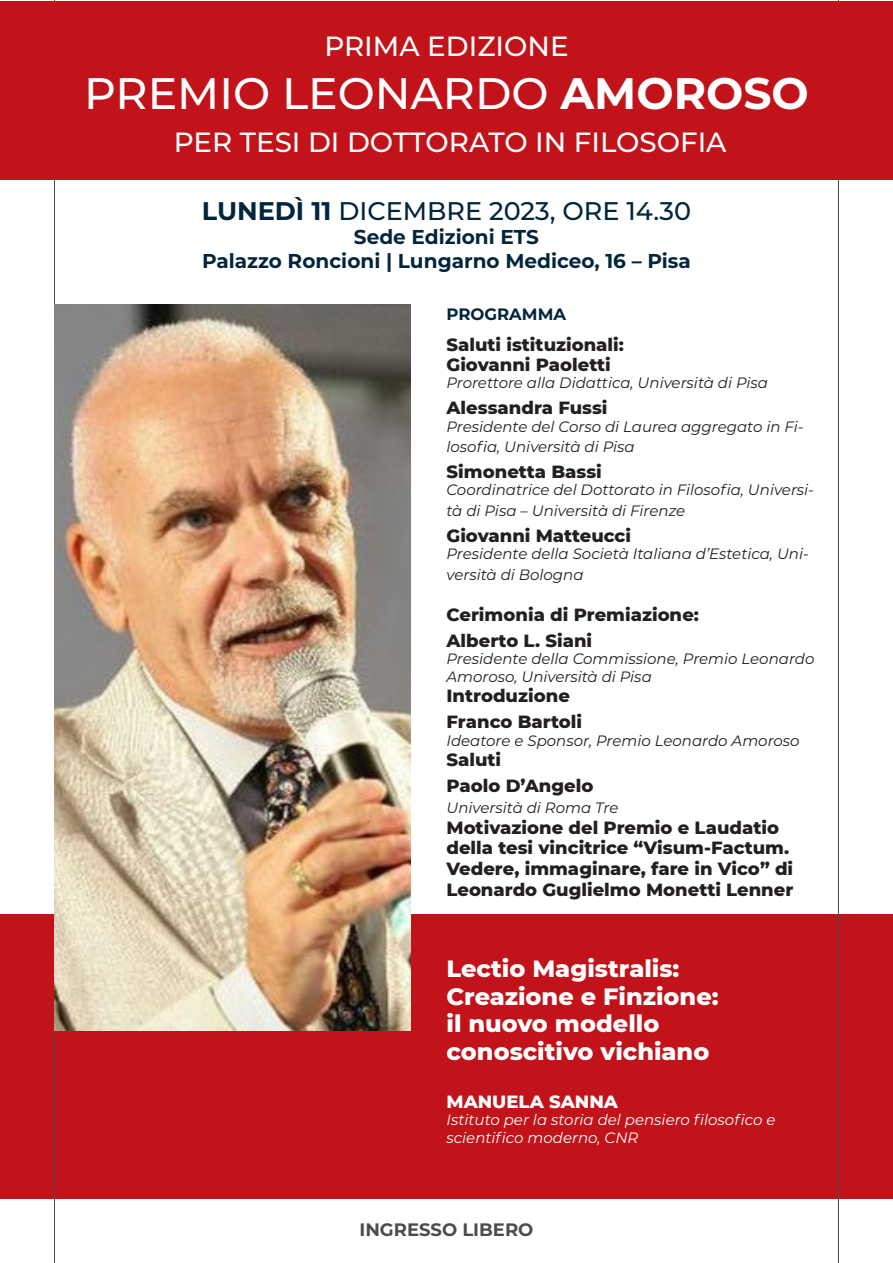
<style>
.page{position:relative;width:893px;height:1263px;background:#fff}
.page>*{position:absolute;margin:0;border:0;box-sizing:border-box;transform-origin:0 0}
.t1{font:500 44.1px "Montserrat";color:#fff}
.t2{font:500 27.75px "Montserrat";color:#fff}
.t3{font:500 25.5px "Montserrat";color:#01253d}
.t4{font:800 24px/27.6px "Montserrat";color:#fff}
.t5{font:700 20.1px/24px "Montserrat";color:#01253d;text-align:center}
.t6{font:800 18px/20.7px "Montserrat";color:#231f20}
.t7{font:700 18px "Montserrat";color:#4b4c4d}
.t8{font:800 18px "Montserrat";color:#fff}
.t9{font:700 16.5px "Montserrat";color:#01253d}
.t10{font:italic 15px/20.7px "Montserrat";color:#231f20}
.t11{font:italic 15px/17.2px "Montserrat";color:#fff}
.s1{font-weight:700}
</style>
<div class="page">
<div style="left:0;top:914px;width:893px;height:285px;background:#c2121a"></div>
<img style="left:54px;top:304px;width:356px;height:726px">
<div style="left:0;top:1px;width:893px;height:179px;background:#c2121a"></div>
<h2 class="t2" style="left:324px;top:26px;width:246px">PRIMA EDIZIONE</h2>
<h1 class="t1" style="left:84px;top:62px;width:726px">PREMIO LEONARDO <span class="s1">AMOROSO</span></h1>
<h2 class="t2" style="left:174px;top:123px;width:554px">PER TESI DI DOTTORATO IN FILOSOFIA</h2>
<h3 class="t3" style="left:202px;top:193px;width:491px"><span class="s1">LUNEDÌ 11</span> DICEMBRE 2023, ORE 14.30</h3>
<h3 class="t5" style="left:202px;top:224px;width:490px">Sede Edizioni ETS<br>Palazzo Roncioni | Lungarno Mediceo, 16 – Pisa</h3>
<p class="t9" style="left:446px;top:303px;width:121px">PROGRAMMA</p>
<p class="t6" style="left:446px;top:333px;width:179px">Saluti istituzionali:<br>Giovanni Paoletti</p>
<p class="t10" style="left:446px;top:372px;width:323px">Prorettore alla Didattica, Università di Pisa</p>
<p class="t6" style="left:446px;top:397px;width:163px">Alessandra Fussi</p>
<p class="t10" style="left:446px;top:415px;width:359px">Presidente del Corso di Laurea aggregato in Fi&shy;losofia, Università di Pisa</p>
<p class="t6" style="left:446px;top:460px;width:157px">Simonetta Bassi</p>
<p class="t10" style="left:446px;top:479px;width:369px">Coordinatrice del Dottorato in Filosofia, Universi&shy;tà di Pisa – Università di Firenze</p>
<p class="t6" style="left:446px;top:524px;width:186px">Giovanni Matteucci</p>
<p class="t10" style="left:446px;top:543px;width:364px">Presidente della Società Italiana d’Estetica, Uni&shy;versità di Bologna</p>
<p class="t6" style="left:446px;top:601px;width:254px;line-height:25.8px">Cerimonia di Premiazione:<br>Alberto L. Siani</p>
<p class="t10" style="left:446px;top:650px;width:369px;line-height:17.2px">Presidente della Commissione, Premio Leonardo<br>Amoroso, Università di Pisa</p>
<p class="t6" style="left:446px;top:682px;width:137px;line-height:25.8px">Introduzione<br>Franco Bartoli</p>
<p class="t10" style="left:446px;top:729px;width:355px">Ideatore e Sponsor, Premio Leonardo Amoroso</p>
<p class="t6" style="left:446px;top:746px;width:148px;line-height:25.8px">Saluti<br>Paolo D’Angelo</p>
<p class="t10" style="left:446px;top:797px;width:173px">Università di Roma Tre</p>
<p class="t6" style="left:446px;top:816px;width:348px">Motivazione del Premio e Laudatio della tesi vincitrice “Visum-Factum.<br>Vedere, immaginare, fare in Vico” di Leonardo Guglielmo Monetti Lenner</p>
<h3 class="t4" style="left:446px;top:953px;width:274px">Lectio Magistralis:<br>Creazione e Finzione: il nuovo modello conoscitivo vichiano</h3>
<p class="t8" style="left:446px;top:1088px;width:173px">MANUELA SANNA</p>
<p class="t11" style="left:446px;top:1111px;width:330px">Istituto per la storia del pensiero filosofico e scientifico moderno, CNR</p>
<p class="t7" style="left:359px;top:1216px;width:175px">INGRESSO LIBERO</p>
</div>
